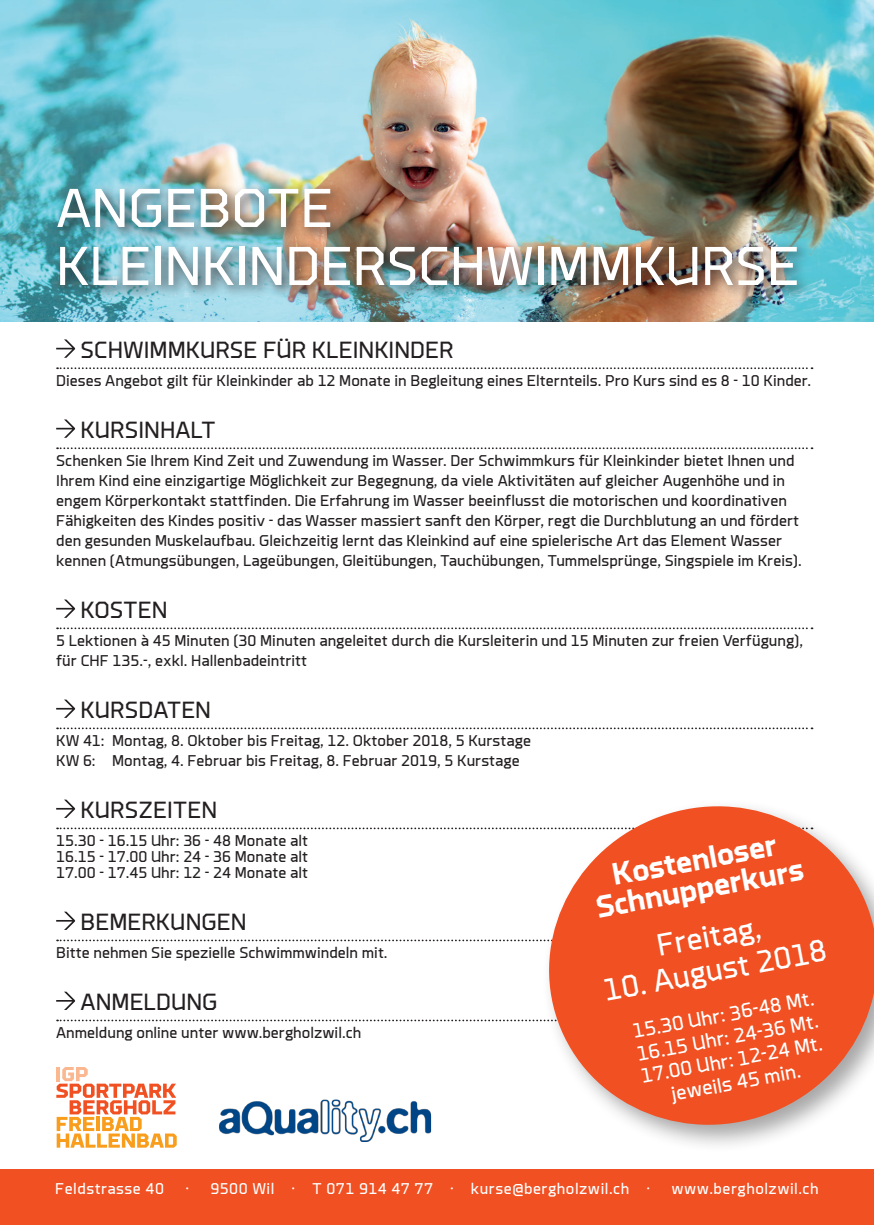
<style>
.page{position:relative;width:874px;height:1225px;background:#fff}
.page>*{position:absolute;margin:0;border:0;box-sizing:border-box;transform-origin:0 0}
.t1{font:56px/58px "Brooklyn";color:#fff}
.t2{font:700 31.8px/29px "Brooklyn";color:#fff;text-align:center}
.t3{font:31.8px "Brooklyn";color:#fff}
.Absatzformat_1{font:24px "Brooklyn";color:#231f20}
.t4{font:20.8px/22.8px "Brooklyn";color:#fff;text-align:center}
.Absatzformat_1-2{font:16px/20px "Brooklyn";color:#231f20}
.t5{font:16px "Brooklyn";letter-spacing:.03em;color:#fff}
</style>
<div class="page">
<img style="left:0;top:0;width:873px;height:322px">
<div style="left:0;top:1169px;width:873px;height:56px;background:#f05022"></div>
<div style="left:52px;top:182px;width:759px;height:118px;background:#231f20;opacity:.83"></div>
<svg style="left:57px;top:367px;width:755px;height:2px"></svg>
<svg style="left:57px;top:447px;width:755px;height:2px"></svg>
<svg style="left:57px;top:627px;width:755px;height:2px"></svg>
<svg style="left:57px;top:727px;width:755px;height:2px"></svg>
<svg style="left:57px;top:827px;width:470px;height:2px"></svg>
<svg style="left:57px;top:939px;width:470px;height:2px"></svg>
<svg style="left:57px;top:1019px;width:470px;height:2px"></svg>
<svg style="left:56px;top:339px;width:19px;height:19px"></svg>
<svg style="left:56px;top:419px;width:19px;height:19px"></svg>
<svg style="left:56px;top:599px;width:19px;height:19px"></svg>
<svg style="left:56px;top:699px;width:19px;height:19px"></svg>
<svg style="left:56px;top:799px;width:19px;height:19px"></svg>
<svg style="left:56px;top:911px;width:19px;height:19px"></svg>
<svg style="left:56px;top:991px;width:19px;height:19px"></svg>
<svg style="left:56px;top:1067px;width:121px;height:80px"></svg>
<img style="left:219px;top:1099px;width:213px;height:43px">
<svg style="left:528px;top:806px;width:345px;height:339px;fill:#f05022"></svg>
<p class="t1" style="left:56px;top:180px;width:744px">ANGEBOTE<br>KLEINKINDERSCHWIMMKURSE</p>
<p class="Absatzformat_1" style="left:81px;top:338px;width:374px">SCHWIMMKURSE FÜR KLEINKINDER</p>
<p class="Absatzformat_1-2" style="left:56px;top:371px;width:756px">Dieses Angebot gilt für Kleinkinder ab 12 Monate in Begleitung eines Elternteils. Pro Kurs sind es 8 - 10 Kinder.</p>
<p class="Absatzformat_1" style="left:81px;top:418px;width:137px">KURSINHALT</p>
<p class="Absatzformat_1-2" style="left:56px;top:451px;width:746px">Schenken Sie Ihrem Kind Zeit und Zuwendung im Wasser. Der Schwimmkurs für Kleinkinder bietet Ihnen und Ihrem Kind eine einzigartige Möglichkeit zur Begegnung, da viele Aktivitäten auf gleicher Augenhöhe und in engem Körperkontakt stattfinden. Die Erfahrung im Wasser beeinflusst die motorischen und koordinativen Fähigkeiten des Kindes positiv - das Wasser massiert sanft den Körper, regt die Durchblutung an und fördert den gesunden Muskelaufbau. Gleichzeitig lernt das Kleinkind auf eine spielerische Art das Element Wasser kennen (Atmungsübungen, Lageübungen, Gleitübungen, Tauchübungen, Tummelsprünge, Singspiele im Kreis).</p>
<p class="Absatzformat_1" style="left:81px;top:598px;width:88px">KOSTEN</p>
<p class="Absatzformat_1-2" style="left:56px;top:631px;width:748px">5 Lektionen à 45 Minuten (30 Minuten angeleitet durch die Kursleiterin und 15 Minuten zur freien Verfügung), für CHF 135.-, exkl. Hallenbadeintritt</p>
<p class="Absatzformat_1" style="left:81px;top:698px;width:132px">KURSDATEN</p>
<p class="Absatzformat_1-2" style="left:56px;top:731px;width:476px">KW 41: Montag, 8. Oktober bis Freitag, 12. Oktober 2018, 5 Kurstage</p>
<p class="Absatzformat_1-2" style="left:56px;top:751px;width:465px">KW 6: Montag, 4. Februar bis Freitag, 8. Februar 2019, 5 Kurstage</p>
<p class="Absatzformat_1" style="left:81px;top:798px;width:138px">KURSZEITEN</p>
<p class="Absatzformat_1-2" style="left:56px;top:831px;width:253px">15.30 - 16.15 Uhr: 36 - 48 Monate alt</p>
<p class="Absatzformat_1-2" style="left:56px;top:847px;width:253px">16.15 - 17.00 Uhr: 24 - 36 Monate alt</p>
<p class="Absatzformat_1-2" style="left:56px;top:863px;width:253px">17.00 - 17.45 Uhr: 12 - 24 Monate alt</p>
<p class="Absatzformat_1" style="left:81px;top:910px;width:167px">BEMERKUNGEN</p>
<p class="Absatzformat_1-2" style="left:56px;top:943px;width:333px">Bitte nehmen Sie spezielle Schwimmwindeln mit.</p>
<p class="Absatzformat_1" style="left:81px;top:990px;width:138px">ANMELDUNG</p>
<p class="Absatzformat_1-2" style="left:56px;top:1023px;width:306px">Anmeldung online unter www.bergholzwil.ch</p>
<p class="t2" style="left:588px;top:864px;width:212px;rotate:-10deg">Kostenloser<br>Schnupperkurs</p>
<p class="t3" style="left:654px;top:930px;width:106px;rotate:-10deg">Freitag,</p>
<p class="t3" style="left:601px;top:974px;width:227px;rotate:-10deg">10. August 2018</p>
<p class="t4" style="left:630px;top:1021px;width:186px;rotate:-11deg">15.30 Uhr: 36-48 Mt.<br>16.15 Uhr: 24-36 Mt.<br>17.00 Uhr: 12-24 Mt. jeweils 45 min.</p>
<p class="t5" style="left:55px;top:1181px;width:110px">Feldstrasse 40</p>
<p class="t5" style="left:185px;top:1181px;width:466px">· 9500 Wil · T 071 914 47 77 · kurse@bergholzwil.ch ·</p>
<p class="t5" style="left:671px;top:1181px;width:149px">www.bergholzwil.ch</p>
</div>
